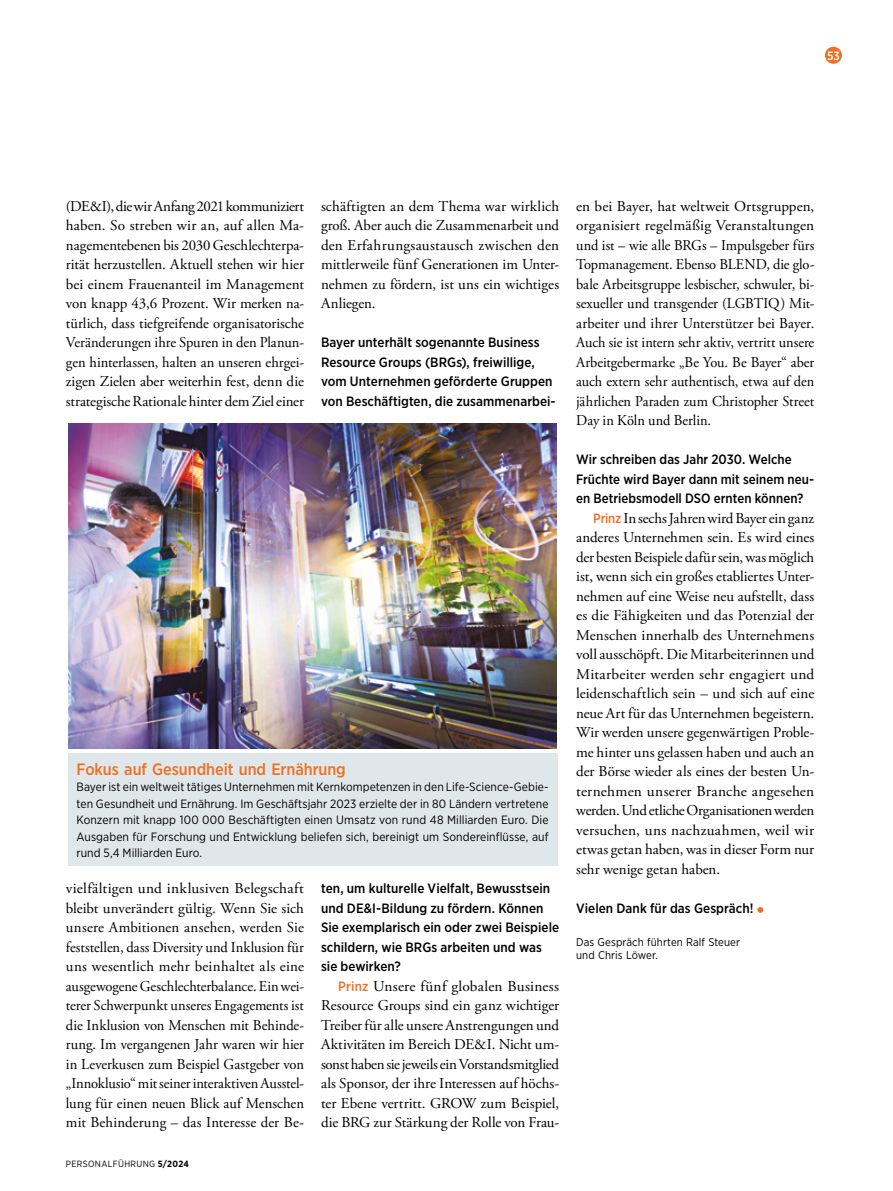
<style>
.page{position:relative;width:893px;height:1191px;background:#fff}
.page>*{position:absolute;margin:0;border:0;box-sizing:border-box;transform-origin:0 0}
.t1{font:500 16.5px "Gotham Narrow";letter-spacing:-.005em;color:#ee7023}
.t2{font:15px/19.5px "Adobe Garamond Pro";color:#000;text-align:justify}
.t3{font:500 13.5px/19.5px "Gotham Narrow";letter-spacing:.005em;color:#000}
.t4{font:12px/16.5px "Gotham Narrow";letter-spacing:.005em;color:#000;text-align:justify}
.t5{font:500 12px "Gotham Narrow";color:#fff}
.t6{font:11.25px/13.5px "Gotham Narrow";letter-spacing:.005em;color:#000}
.t7{font:9px "Gotham Narrow";letter-spacing:.04em;color:#000}
.s1{font-weight:700}
.s2{font-family:"Gotham Narrow";font-weight:500;font-size:13.5px;color:#ee7023}
.s3{font-family:"Adobe Garamond Pro";font-weight:400;font-size:21px;color:#ee7023}
</style>
<div class="page">
<div style="left:825px;top:47px;width:17px;height:17px;background:#ee7023;border-radius:50%"></div>
<img style="left:68px;top:423px;width:488px;height:326px">
<div style="left:68px;top:753px;width:489px;height:112px;background:#e0e7ea"></div>
<p class="t5" style="left:827px;top:48px;width:14px">53</p>
<p class="t2" style="left:66px;top:197px;width:240px">(DE&amp;I), die wir Anfang 2021 kommuniziert haben. So streben wir an, auf allen Ma&shy;nagementebenen bis 2030 Geschlechterpa&shy;rität herzustellen. Aktuell stehen wir hier bei einem Frauenanteil im Management von knapp 43,6 Prozent. Wir merken na&shy;türlich, dass tiefgreifende organisatorische Veränderungen ihre Spuren in den Planun&shy;gen hinterlassen, halten an unseren ehrgei&shy;zigen Zielen aber weiterhin fest, denn die strategische Rationale hinter dem Ziel einer</p>
<p class="t2" style="left:321px;top:197px;width:240px">schäftigten an dem Thema war wirklich groß. Aber auch die Zusammenarbeit und den Erfahrungsaustausch zwischen den mittlerweile fünf Generationen im Unter&shy;nehmen zu fördern, ist uns ein wichtiges Anliegen.</p>
<p class="t3" style="left:321px;top:332px;width:236px">Bayer unterhält sogenannte Business Resource Groups (BRGs), freiwillige, vom Unternehmen geförderte Gruppen von Beschäftigten, die zusammenarbei-</p>
<p class="t1" style="left:77px;top:758px;width:271px">Fokus auf Gesundheit und Ernährung</p>
<p class="t4" style="left:77px;top:778px;width:473px">Bayer ist ein weltweit tätiges Unternehmen mit Kernkompetenzen in den Life-Science-Gebie&shy;ten Gesundheit und Ernährung. Im Geschäftsjahr 2023 erzielte der in 80 Ländern vertretene Konzern mit knapp 100 000 Beschäftigten einen Umsatz von rund 48 Milliarden Euro. Die Ausgaben für Forschung und Entwicklung beliefen sich, bereinigt um Sondereinflüsse, auf rund 5,4 Milliarden Euro.</p>
<p class="t2" style="left:66px;top:879px;width:240px">vielfältigen und inklusiven Belegschaft bleibt unverändert gültig. Wenn Sie sich unsere Ambitionen ansehen, werden Sie feststellen, dass Diversity und Inklusion für uns wesentlich mehr beinhaltet als eine ausgewogene Geschlechterbalance. Ein wei&shy;terer Schwerpunkt unseres Engagements ist die Inklusion von Menschen mit Behinde&shy;rung. Im vergangenen Jahr waren wir hier in Leverkusen zum Beispiel Gastgeber von „Innoklusio“ mit seiner interaktiven Ausstel&shy;lung für einen neuen Blick auf Menschen mit Behinderung – das Interesse der Be-</p>
<p class="t7" style="left:66px;top:1157px;width:124px">PERSONALFÜHRUNG <span class="s1">5/2024</span></p>
<p class="t3" style="left:321px;top:878px;width:240px">ten, um kulturelle Vielfalt, Bewusstsein und DE&amp;I-Bildung zu fördern. Können Sie exemplarisch ein oder zwei Beispiele schildern, wie BRGs arbeiten und was sie bewirken?</p>
<p class="t2" style="left:321px;top:977px;width:240px;text-indent:17px"><span class="s2">Prinz</span> Unsere fünf globalen Business Resource Groups sind ein ganz wichtiger Treiber für alle unsere Anstrengungen und Aktivitäten im Bereich DE&amp;I. Nicht um&shy;sonst haben sie jeweils ein Vorstandsmitglied als Sponsor, der ihre Interessen auf höchs&shy;ter Ebene vertritt. GROW zum Beispiel, die BRG zur Stärkung der Rolle von Frau-</p>
<p class="t2" style="left:576px;top:197px;width:240px">en bei Bayer, hat weltweit Ortsgruppen, organisiert regelmäßig Veranstaltungen und ist – wie alle BRGs – Impulsgeber fürs Topmanagement. Ebenso BLEND, die glo&shy;bale Arbeitsgruppe lesbischer, schwuler, bi&shy;sexueller und transgender (LGBTIQ) Mit&shy;arbeiter und ihrer Unterstützer bei Bayer.<br>Auch sie ist intern sehr aktiv, vertritt unsere Arbeitgebermarke „Be You. Be Bayer“ aber auch extern sehr authentisch, etwa auf den jährlichen Paraden zum Christopher Street Day in Köln und Berlin.</p>
<p class="t3" style="left:576px;top:449px;width:240px">Wir schreiben das Jahr 2030. Welche<br>Früchte wird Bayer dann mit seinem neu&shy;en Betriebsmodell DSO ernten können?</p>
<p class="t2" style="left:576px;top:509px;width:240px;text-indent:17px"><span class="s2">Prinz</span> In sechs Jahren wird Bayer ein ganz anderes Unternehmen sein. Es wird eines der besten Beispiele dafür sein, was möglich ist, wenn sich ein großes etabliertes Unter&shy;nehmen auf eine Weise neu aufstellt, dass es die Fähigkeiten und das Potenzial der Menschen innerhalb des Unternehmens voll ausschöpft. Die Mitarbeiterinnen und Mitarbeiter werden sehr engagiert und leidenschaftlich sein – und sich auf eine neue Art für das Unternehmen begeistern.<br>Wir werden unsere gegenwärtigen Proble&shy;me hinter uns gelassen haben und auch an der Börse wieder als eines der besten Un&shy;ternehmen unserer Branche angesehen werden. Und etliche Organisationen werden versuchen, uns nachzuahmen, weil wir etwas getan haben, was in dieser Form nur sehr wenige getan haben.</p>
<p class="t3" style="left:576px;top:898px;width:190px">Vielen Dank für das Gespräch! <span class="s3">•</span></p>
<p class="t6" style="left:576px;top:935px;width:165px">Das Gespräch führten Ralf Steuer und Chris Löwer.</p>
</div>
